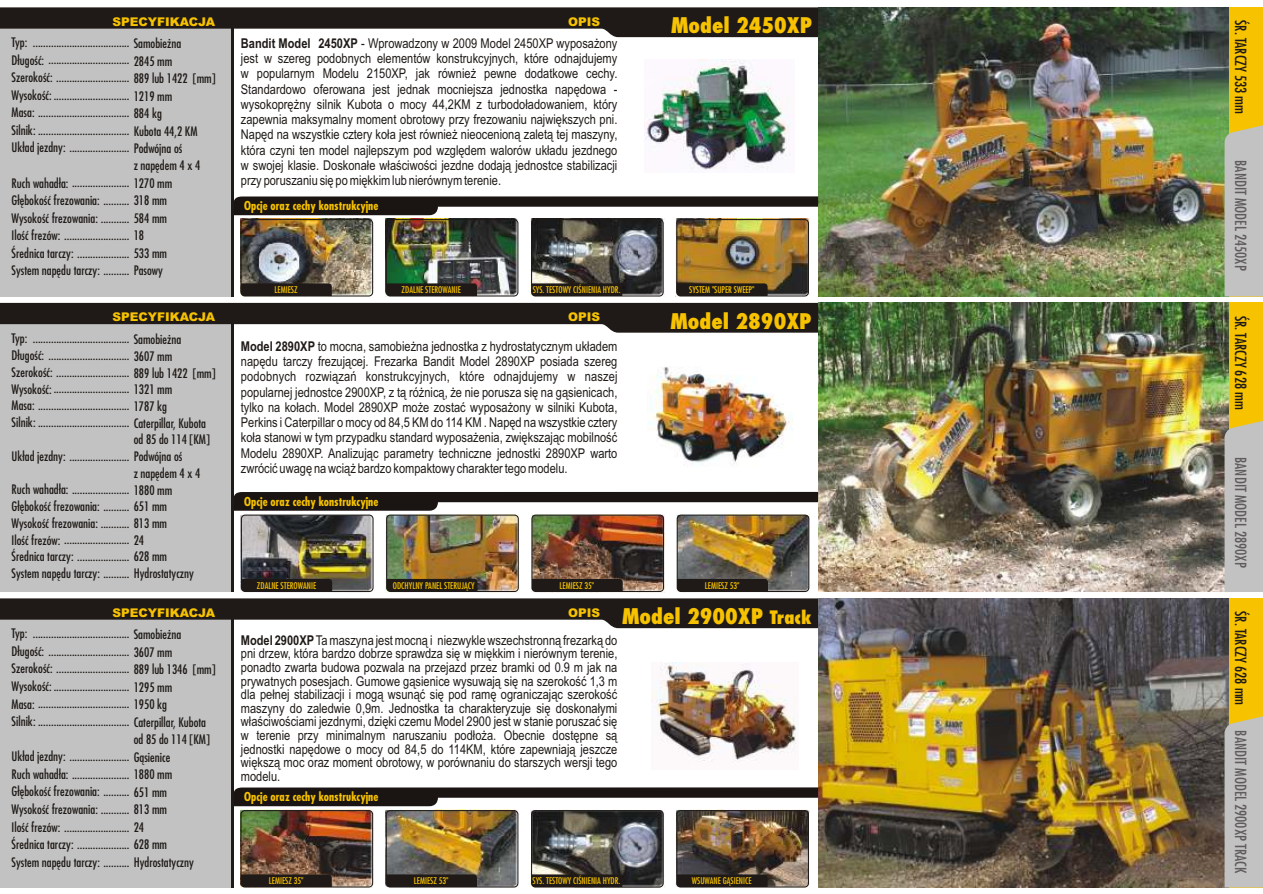
<style>
.page{position:relative;width:1263px;height:894px;background:#fff}
.page>*{position:absolute;margin:0;border:0;box-sizing:border-box;transform-origin:0 0}
.t1{font:800 21px "Fujiyama";color:#f7c200}
.t2{font:15px "Fujiyama";color:#615c5c}
.t3{font:15px "Fujiyama";color:#1f1a17}
.t4{font:13.5px/15.3px "Arial Narrow CE";color:#1f1a17;text-align:justify}
.t5{font:12.75px/17.5px "Fujiyama";color:#1f1a17}
.t6{font:700 12px "Fujiyama";color:#f7c200}
.t7{font:900 12px "Arial";color:#f7c200}
.t8{font:9px "Fujiyama";color:#f7c200}
.s1{font-weight:700}
.s2{font-size:18px}
</style>
<div class="page">
<img style="left:818px;top:598px;width:411px;height:289px">
<img style="left:818px;top:303px;width:411px;height:289px">
<img style="left:645px;top:60px;width:146px;height:110px">
<img style="left:818px;top:7px;width:411px;height:289px">
<div style="left:0;top:617px;width:232px;height:271px;background:#c2c2c2"></div>
<div style="left:0;top:321px;width:232px;height:271px;background:#c2c2c2"></div>
<div style="left:0;top:26px;width:232px;height:271px;background:#c2c2c2"></div>
<svg style="left:0;top:7px;width:818px;height:30px"></svg>
<svg style="left:0;top:303px;width:818px;height:30px"></svg>
<svg style="left:0;top:598px;width:818px;height:30px"></svg>
<div style="left:1229px;top:7px;width:34px;height:290px;background:#f7c200"></div>
<hr style="left:231px;top:26px;width:2px;height:271px;background:#1f1a17">
<div style="left:1225px;top:123px;width:38px;height:174px;background:#c2c2c2"></div>
<img style="left:233px;top:196px;width:585px;height:101px">
<div style="left:1229px;top:303px;width:34px;height:289px;background:#f7c200"></div>
<hr style="left:231px;top:322px;width:2px;height:270px;background:#1f1a17">
<div style="left:1225px;top:419px;width:38px;height:173px;background:#c2c2c2"></div>
<img style="left:233px;top:492px;width:585px;height:100px">
<div style="left:1229px;top:598px;width:34px;height:290px;background:#f7c200"></div>
<hr style="left:231px;top:617px;width:2px;height:271px;background:#1f1a17">
<div style="left:1225px;top:714px;width:38px;height:174px;background:#c2c2c2"></div>
<img style="left:233px;top:787px;width:585px;height:101px">
<img style="left:652px;top:662px;width:144px;height:100px">
<img style="left:648px;top:367px;width:145px;height:97px">
<p class="t7" style="left:112px;top:17px;width:104px">SPECYFIKACJA</p>
<p class="t7" style="left:568px;top:17px;width:33px">OPIS</p>
<p class="t5" style="left:12px;top:34px;width:205px">Typ: ..................................... Samobie¿na D³ugoœæ: ............................... 2845 mm Szerokoœæ: ............................ 889 lub 1422 [mm] Wysokoœæ: ............................. 1219 mm<br>Masa: ................................... 884 kg<br>Silnik: ................................... Kubota 44,2 KM Uk³ad jezdny: ....................... Podwójna oœ</p>
<p class="t5" style="left:12px;top:175px;width:162px">Ruch wahad³a: ...................... 1270 mm G³êbokoœæ frezowania: .......... 318 mm Wysokoœæ frezowania: ........... 584 mm Iloœæ frezów: ......................... 18<br>Œrednica tarczy: .................... 533 mm System napêdu tarczy: .......... Pasowy</p>
<p class="t5" style="left:134px;top:158px;width:68px">z napêdem 4 x 4</p>
<p class="t4" style="left:241px;top:37px;width:378px"><span class="s1">Bandit Model 2450XP</span> - Wprowadzony w 2009 Model 2450XP wyposa¿ony jest w szereg podobnych elementów konstrukcyjnych, które odnajdujemy w popularnym Modelu 2150XP, jak równie¿ pewne dodatkowe cechy.<br>Standardowo oferowana jest jednak mocniejsza jednostka napêdowa - wysokoprê¿ny silnik Kubota o mocy 44,2KM z turbodo³adowaniem, który zapewnia maksymalny moment obrotowy przy frezowaniu najwiêkszych pni.<br>Napêd na wszystkie cztery ko³a jest równie¿ nieocenion¹ zalet¹ tej maszyny, która czyni ten model najlepszym pod wzglêdem walorów uk³adu jezdnego w swojej klasie. Doskona³e w³aœciwoœci jezdne dodaj¹ jednostce stabilizacji przy poruszaniu siê po miêkkim lub nierównym terenie.</p>
<p class="t6" style="left:244px;top:201px;width:136px">Opcje oraz cechy konstrukcyjne</p>
<h1 class="t1" style="left:671px;top:18px;width:142px">Model 2450XP</h1>
<p class="t3" style="left:1247px;top:20px;width:96px;rotate:90deg">ŒR. TARCZY 533 mm</p>
<p class="t2" style="left:1247px;top:160px;width:112px;rotate:90deg">BANDIT MODEL 2450XP</p>
<p class="t8" style="left:275px;top:286px;width:25px">LEMIESZ</p>
<p class="t8" style="left:402px;top:286px;width:61px">ZDALNE STEROWANIE</p>
<p class="t8" style="left:533px;top:286px;width:89px">SYS. TESTOWY CIŒNIENIA HYDR.</p>
<p class="t8" style="left:689px;top:286px;width:67px">SYSTEM "SUPER SWEEP"</p>
<h1 class="t1" style="left:671px;top:313px;width:142px">Model 2890XP</h1>
<p class="t3" style="left:1247px;top:316px;width:96px;rotate:90deg">ŒR. TARCZY 628 mm</p>
<p class="t7" style="left:112px;top:313px;width:104px">SPECYFIKACJA</p>
<p class="t7" style="left:568px;top:313px;width:33px">OPIS</p>
<p class="t5" style="left:12px;top:331px;width:205px;line-height:16.8px">Typ: ..................................... Samobie¿na D³ugoœæ: ............................... 3607 mm Szerokoœæ: ............................ 889 lub 1422 [mm] Wysokoœæ: ............................. 1321 mm<br>Masa: ................................... 1787 kg<br>Silnik: ................................... Caterpillar, Kubota</p>
<p class="t5" style="left:12px;top:448px;width:172px">Uk³ad jezdny: ....................... Podwójna oœ</p>
<p class="t5" style="left:12px;top:482px;width:184px;line-height:16.8px">Ruch wahad³a: ...................... 1880 mm G³êbokoœæ frezowania: .......... 651 mm Wysokoœæ frezowania: ........... 813 mm<br>Iloœæ frezów: ......................... 24<br>Œrednica tarczy: .................... 628 mm System napêdu tarczy: .......... Hydrostatyczny</p>
<p class="t4" style="left:241px;top:340px;width:378px"><span class="s1">Model 2890XP</span> to mocna, samobie¿na jednostka z hydrostatycznym uk³adem napêdu tarczy frezuj¹cej. Frezarka Bandit Model 2890XP posiada szereg podobnych rozwi¹zañ konstrukcyjnych, które odnajdujemy w naszej popularnej jednostce 2900XP, z t¹ ró¿nic¹, ¿e nie porusza siê na g¹sienicach, tylko na ko³ach. Model 2890XP mo¿e zostaæ wyposa¿ony w silniki Kubota, Perkins i Caterpillar o mocy od 84,5 KM do 114 KM . Napêd na wszystkie cztery ko³a stanowi w tym przypadku standard wyposa¿enia, zwiêkszaj¹c mobilnoœæ Modelu 2890XP. Analizuj¹c parametry techniczne jednostki 2890XP warto zwróciæ uwagê na wci¹¿ bardzo kompaktowy charakter tego modelu.</p>
<p class="t5" style="left:134px;top:432px;width:78px">od 85 do 114 [KM]</p>
<p class="t5" style="left:134px;top:465px;width:68px">z napêdem 4 x 4</p>
<p class="t2" style="left:1247px;top:457px;width:112px;rotate:90deg">BANDIT MODEL 2890XP</p>
<p class="t6" style="left:244px;top:497px;width:136px">Opcje oraz cechy konstrukcyjne</p>
<p class="t8" style="left:257px;top:582px;width:61px">ZDALNE STEROWANIE</p>
<p class="t8" style="left:393px;top:582px;width:83px">ODCHYLNY PANEL STERUJ¥CY</p>
<p class="t8" style="left:560px;top:582px;width:36px">LEMIESZ 35"</p>
<p class="t8" style="left:705px;top:582px;width:36px">LEMIESZ 53"</p>
<h1 class="t1" style="left:622px;top:609px;width:191px">Model 2900XP <span class="s2">Track</span></h1>
<p class="t3" style="left:1247px;top:611px;width:96px;rotate:90deg">ŒR. TARCZY 628 mm</p>
<p class="t7" style="left:112px;top:608px;width:104px">SPECYFIKACJA</p>
<p class="t7" style="left:568px;top:608px;width:33px">OPIS</p>
<p class="t5" style="left:12px;top:626px;width:205px">Typ: ..................................... Samobie¿na D³ugoœæ: ............................... 3607 mm Szerokoœæ: ............................ 889 lub 1346 [mm] Wysokoœæ: ............................. 1295 mm<br>Masa: ................................... 1950 kg<br>Silnik: ................................... Caterpillar, Kubota</p>
<p class="t5" style="left:12px;top:749px;width:184px">Uk³ad jezdny: ....................... G¹sienice<br>Ruch wahad³a: ...................... 1880 mm G³êbokoœæ frezowania: .......... 651 mm Wysokoœæ frezowania: ........... 813 mm<br>Iloœæ frezów: ......................... 24<br>Œrednica tarczy: .................... 628 mm System napêdu tarczy: .......... Hydrostatyczny</p>
<p class="t4" style="left:241px;top:634px;width:378px;line-height:13.6px"><span class="s1">Model 2900XP</span>Ta maszyna jest mocn¹ i niezwykle wszechstronn¹ frezark¹ do pni drzew, która bardzo dobrze sprawdza siê w miêkkim i nierównym terenie, ponadto zwarta budowa pozwala na przejazd przez bramki od 0.9 m jak na prywatnych posesjach. Gumowe g¹sienice wysuwaj¹ siê na szerokoœæ 1,3 m dla pe³nej stabilizacji i mog¹ wsun¹æ siê pod ramê ograniczaj¹c szerokoœæ maszyny do zaledwie 0,9m. Jednostka ta charakteryzuje siê doskona³ymi w³aœciwoœciami jezdnymi, dziêki czemu Model 2900 jest w stanie poruszaæ siê w terenie przy minimalnym naruszaniu pod³o¿a. Obecnie dostêpne s¹ jednostki napêdowe o mocy od 84,5 do 114KM, które zapewniaj¹ jeszcze wiêksz¹ moc oraz moment obrotowy, w porównaniu do starszych wersji tego modelu.</p>
<p class="t2" style="left:1247px;top:730px;width:144px;rotate:90deg">BANDIT MODEL 2900XP TRACK</p>
<p class="t5" style="left:134px;top:732px;width:78px">od 85 do 114 [KM]</p>
<p class="t6" style="left:244px;top:792px;width:136px">Opcje oraz cechy konstrukcyjne</p>
<p class="t8" style="left:269px;top:877px;width:36px">LEMIESZ 35"</p>
<p class="t8" style="left:414px;top:877px;width:36px">LEMIESZ 53"</p>
<p class="t8" style="left:533px;top:877px;width:89px">SYS. TESTOWY CIŒNIENIA HYDR.</p>
<p class="t8" style="left:692px;top:877px;width:61px">WSUWANE G¥SIENICE</p>
</div>
